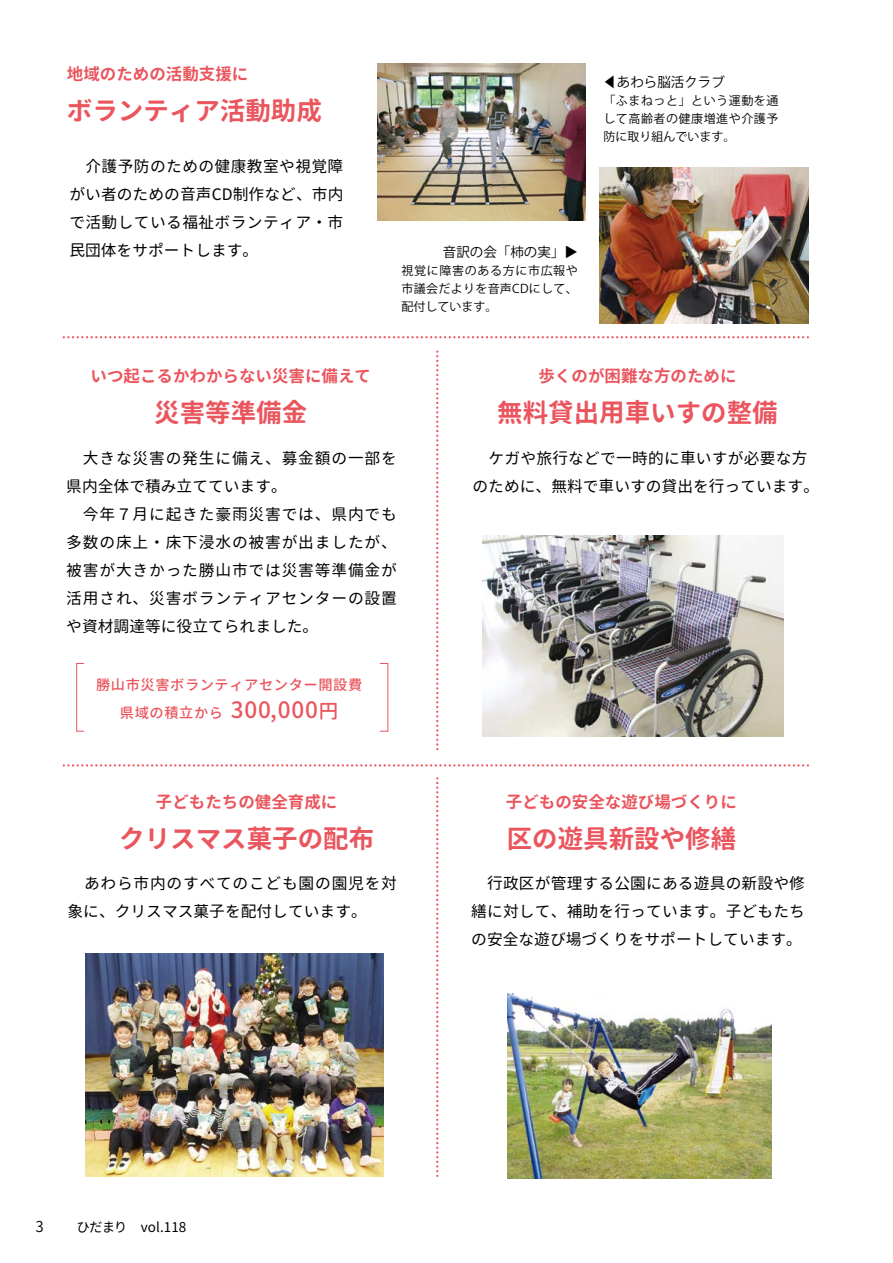
<style>
.page{position:relative;width:893px;height:1263px;background:#fff}
.page>*{position:absolute;margin:0;border:0;box-sizing:border-box;transform-origin:0 0}
.t1{font:700 25.5px "Gen Jyuu Gothic L";color:#ea555e}
.t2{font:500 22.5px "Gen Jyuu Gothic L";letter-spacing:.04em;color:#ea555e}
.t3{font:500 19.5px "Gen Jyuu Gothic L";color:#ea555e}
.t4{font:700 16.5px "Gen Jyuu Gothic L";color:#ea555e}
.t5{font:15.75px/28px "Gen Jyuu Gothic L";letter-spacing:.015em;color:#000;text-align:justify}
.t6{font:15.75px/28px "Gen Jyuu Gothic L";letter-spacing:.05em;color:#000}
.t7{font:15px "Gen Jyuu Gothic L";color:#000}
.t8{font:500 14.25px "Gen Jyuu Gothic L";letter-spacing:.04em;color:#ea555e}
.t9{font:13.5px "Koz Go Pr 6 N";color:#000}
.t10{font:13.5px "Gen Jyuu Gothic L";letter-spacing:-.005em;color:#000}
.t11{font:12px/18px "Koz Go Pr 6 N";letter-spacing:.045em;color:#000;text-align:justify}
.s1{font-family:"Gen Jyuu Gothic L"}
</style>
<div class="page">
<img style="left:482px;top:535px;width:301px;height:201px">
<img style="left:507px;top:993px;width:264px;height:185px">
<img style="left:600px;top:168px;width:208px;height:156px">
<img style="left:85px;top:953px;width:299px;height:223px">
<img style="left:377px;top:64px;width:209px;height:156px">
<svg style="left:64px;top:336px;width:745px;height:2px"></svg>
<svg style="left:436px;top:352px;width:2px;height:398px"></svg>
<svg style="left:436px;top:778px;width:2px;height:399px"></svg>
<svg style="left:64px;top:764px;width:745px;height:2px"></svg>
<p class="t4" style="left:67px;top:62px;width:183px">地域のための活動支援に</p>
<h1 class="t1" style="left:67px;top:92px;width:257px">ボランティア活動助成</h1>
<p class="t5" style="left:69px;top:152px;width:276px">　介護予防のための健康教室や視覚障がい者のための音声CD制作など、市内で活動している福祉ボランティア・市民団体をサポートします。</p>
<p class="t4" style="left:91px;top:364px;width:282px">いつ起こるかわからない災害に備えて</p>
<h1 class="t1" style="left:154px;top:394px;width:154px">災害等準備金</h1>
<p class="t9" style="left:603px;top:75px;width:123px">◀あわら脳活クラブ</p>
<p class="t11" style="left:603px;top:92px;width:177px">「ふまねっと」という運動を通して高齢者の健康増進や介護予防に取り組んでいます。</p>
<p class="t9" style="left:443px;top:244px;width:136px">音訳の会「柿の実「<span class="s1">▶</span></p>
<p class="t11" style="left:401px;top:261px;width:178px">視覚に障害のある方に市広報や市議会だよりを音声CDにして、配付しています。</p>
<p class="t4" style="left:538px;top:364px;width:199px">歩くのが困難な方のために</p>
<h1 class="t1" style="left:497px;top:394px;width:282px">無料貸出用車いすの整備</h1>
<p class="t6" style="left:66px;top:444px;width:332px">　大きな災害の発生に備え、募金額の一部を県内全体で積み立てています。<br>　今年７月に起きた豪雨災害では、県内でも多数の床上・床下浸水の被害が出ましたが、被害が大きかった勝山市では災害等準備金が活用され、災害ボランティアセンターの設置や資材調達等に役立てられました。</p>
<p class="t8" style="left:96px;top:674px;width:268px">勝山市災害ボランティアセンター開設費</p>
<p class="t3" style="left:319px;top:697px;width:21px">円</p>
<h2 class="t2" style="left:231px;top:693px;width:89px">300,000</h2>
<p class="t8" style="left:120px;top:702px;width:105px">県域の積立から</p>
<p class="t4" style="left:156px;top:790px;width:183px">子どもたちの健全育成に</p>
<h1 class="t1" style="left:119px;top:820px;width:257px">クリスマス菓子の配布</h1>
<p class="t6" style="left:68px;top:869px;width:331px">　あわら市内のすべてのこども園の園児を対象に、クリスマス菓子を配付しています。</p>
<p class="t5" style="left:473px;top:444px;width:348px">　ケガや旅行などで一時的に車いすが必要な方のために、無料で車いすの貸出を行っています。</p>
<p class="t4" style="left:506px;top:790px;width:232px">子どもの安全な遊び場づくりに</p>
<h1 class="t1" style="left:507px;top:820px;width:231px">区の遊具新設や修繕</h1>
<p class="t5" style="left:471px;top:869px;width:335px">　行政区が管理する公園にある遊具の新設や修繕に対して、補助を行っています。子どもたちの安全な遊び場づくりをサポートしています。</p>
<p class="t7" style="left:36px;top:1216px;width:10px">3</p>
<p class="t10" style="left:77px;top:1217px;width:111px">ひだまり　vol.118</p>
</div>
